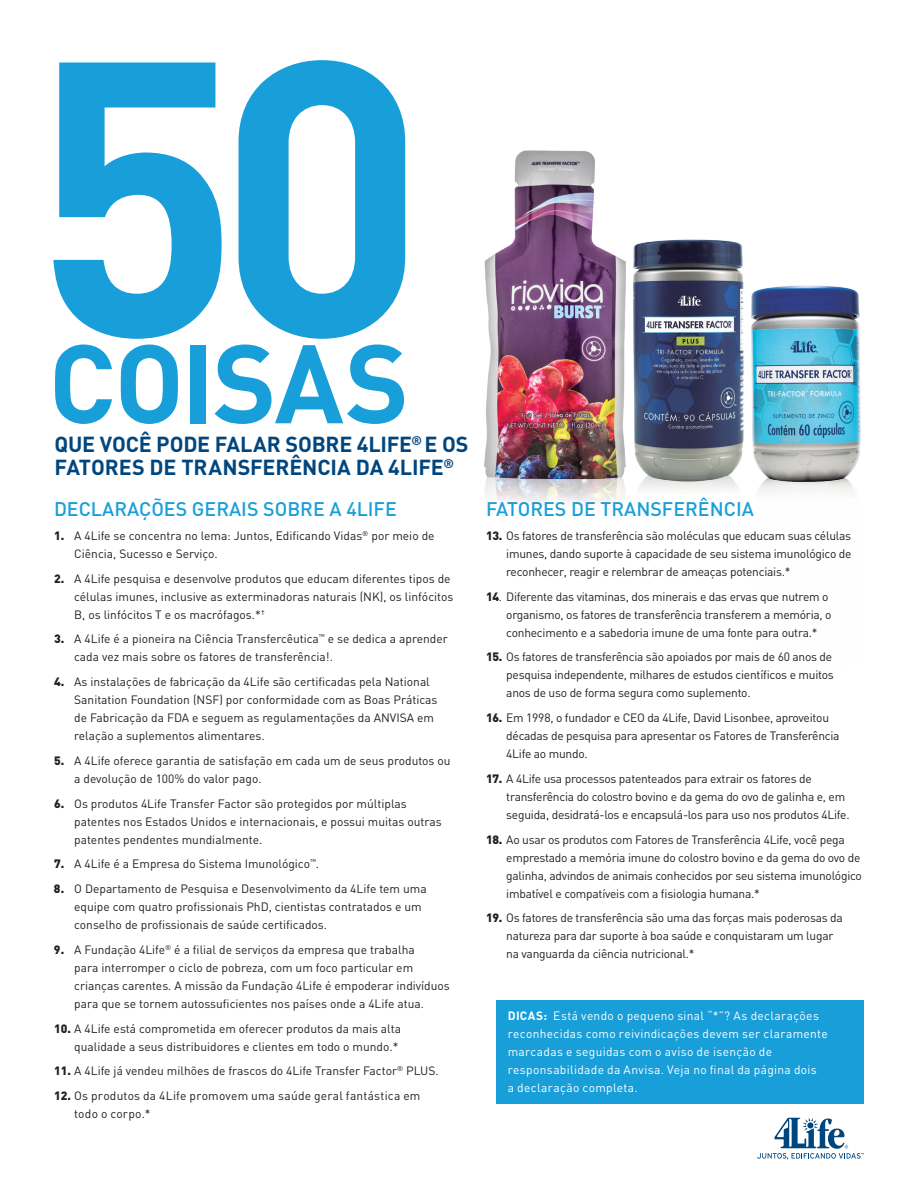
<style>
.page{position:relative;width:918px;height:1188px;background:#fff}
.page>*{position:absolute;margin:0;border:0;box-sizing:border-box;transform-origin:0 0}
.t1{font:700 384.9px "DIN";color:#189fda}
.t2{font:700 109.65px "DIN";letter-spacing:-.02em;color:#189fda}
.t3{font:700 21.45px/22.8px "DIN";letter-spacing:-.01em;color:#00467e}
.t4{font:500 19.5px "DIN";color:#189fda}
.t5{font:12px/18px "DIN";letter-spacing:-.01em;color:#231f20}
.t6{font:12px/18px "DIN";letter-spacing:.025em;color:#fff}
.t7{font:12px/18px "DIN";letter-spacing:.015em;color:#231f20}
.s1{font-weight:900}
.s2{font-weight:700}
</style>
<div class="page">
<div style="left:497px;top:1000px;width:367px;height:104px;background:#189fda"></div>
<svg style="left:757px;top:1117px;width:107px;height:43px"></svg>
<img style="left:484px;top:486px;width:138px;height:17px">
<img style="left:484px;top:150px;width:138px;height:336px">
<img style="left:622px;top:239px;width:122px;height:252px">
<img style="left:706px;top:483px;width:148px;height:11px">
<img style="left:706px;top:284px;width:155px;height:199px">
<h1 class="t1" style="left:32px;top:-54px;width:396px">50</h1>
<h2 class="t2" style="left:49px;top:312px;width:362px">COISAS</h2>
<h3 class="t3" style="left:55px;top:432px;width:415px">QUE VOCÊ PODE FALAR SOBRE 4LIFE<sup>®</sup> E OS<br>FATORES DE TRANSFERÊNCIA DA 4LIFE<sup>®</sup></h3>
<h3 class="t4" style="left:54px;top:496px;width:344px">DECLARAÇÕES GERAIS SOBRE A 4LIFE</h3>
<p class="t5" style="left:74px;top:526px;width:362px;text-indent:-20px"><span class="s1">1.</span> A 4Life se concentra no lema: Juntos, Edificando Vidas<sup>®</sup> por meio de<br>Ciência, Sucesso e Serviço.</p>
<p class="t5" style="left:74px;top:569px;width:381px;text-indent:-20px"><span class="s1">2.</span> A 4Life pesquisa e desenvolve produtos que educam diferentes tipos de células imunes, inclusive as exterminadoras naturais (NK), os linfócitos<br>B, os linfócitos T e os macrófagos.*<sup>†</sup></p>
<p class="t5" style="left:74px;top:630px;width:375px;text-indent:-20px"><span class="s1">3.</span> A 4Life é a pioneira na Ciência Transfercêutica<sup>™</sup> e se dedica a aprender cada vez mais sobre os fatores de transferência!.</p>
<p class="t5" style="left:74px;top:673px;width:365px;text-indent:-20px"><span class="s1">4.</span> As instalações de fabricação da 4Life são certificadas pela National Sanitation Foundation (NSF) por conformidade com as Boas Práticas de Fabricação da FDA e seguem as regulamentações da ANVISA em relação a suplementos alimentares.</p>
<p class="t5" style="left:74px;top:751px;width:378px;text-indent:-20px"><span class="s1">5.</span> A 4Life oferece garantia de satisfação em cada um de seus produtos ou a devolução de 100% do valor pago.</p>
<p class="t5" style="left:74px;top:794px;width:369px;text-indent:-20px"><span class="s1">6.</span> Os produtos 4Life Transfer Factor são protegidos por múltiplas patentes nos Estados Unidos e internacionais, e possui muitas outras patentes pendentes mundialmente.</p>
<p class="t5" style="left:54px;top:855px;width:267px"><span class="s1">7.</span> A 4Life é a Empresa do Sistema Imunológico<sup>™</sup>.</p>
<p class="t5" style="left:74px;top:880px;width:354px;text-indent:-20px"><span class="s1">8.</span> O Departamento de Pesquisa e Desenvolvimento da 4Life tem uma equipe com quatro profissionais PhD, cientistas contratados e um conselho de profissionais de saúde certificados.</p>
<p class="t5" style="left:74px;top:940px;width:377px;text-indent:-20px"><span class="s1">9.</span> A Fundação 4Life<sup>®</sup> é a filial de serviços da empresa que trabalha<br>para interromper o ciclo de pobreza, com um foco particular em crianças carentes. A missão da Fundação 4Life é empoderar indivíduos para que se tornem autossuficientes nos países onde a 4Life atua.</p>
<p class="t5" style="left:54px;top:1019px;width:349px;text-align:right"><span class="s1">10.</span> A 4Life está comprometida em oferecer produtos da mais alta qualidade a seus distribuidores e clientes em todo o mundo.*</p>
<p class="t5" style="left:54px;top:1062px;width:386px"><span class="s1">11.</span> A 4Life já vendeu milhões de frascos do 4Life Transfer Factor<sup>®</sup> PLUS.</p>
<p class="t7" style="left:74px;top:1087px;width:348px;text-indent:-20px"><span class="s1">12.</span> Os produtos da 4Life promovem uma saúde geral fantástica em todo o corpo.*</p>
<h3 class="t4" style="left:486px;top:496px;width:269px">FATORES DE TRANSFERÊNCIA</h3>
<p class="t5" style="left:506px;top:526px;width:347px;text-align:justify;text-indent:-20px"><span class="s1">13.</span> Os fatores de transferência são moléculas que educam suas células imunes, dando suporte à capacidade de seu sistema imunológico de reconhecer, reagir e relembrar de ameaças potenciais.*</p>
<p class="t5" style="left:506px;top:587px;width:327px;text-indent:-20px"><span class="s1">14</span>. Diferente das vitaminas, dos minerais e das ervas que nutrem o organismo, os fatores de transferência transferem a memória, o conhecimento e a sabedoria imune de uma fonte para outra.*</p>
<p class="t5" style="left:506px;top:648px;width:329px;text-indent:-20px"><span class="s1">15.</span> Os fatores de transferência são apoiados por mais de 60 anos de pesquisa independente, milhares de estudos científicos e muitos anos de uso de forma segura como suplemento.</p>
<p class="t5" style="left:506px;top:709px;width:335px;text-indent:-20px"><span class="s1">16.</span> Em 1998, o fundador e CEO da 4Life, David Lisonbee, aproveitou décadas de pesquisa para apresentar os Fatores de Transferência<br>4Life ao mundo.</p>
<p class="t5" style="left:506px;top:769px;width:345px;text-indent:-20px"><span class="s1">17.</span> A 4Life usa processos patenteados para extrair os fatores de transferência do colostro bovino e da gema do ovo de galinha e, em seguida, desidratá-los e encapsulá-los para uso nos produtos 4Life.</p>
<p class="t5" style="left:506px;top:830px;width:357px;text-indent:-20px"><span class="s1">18.</span> Ao usar os produtos com Fatores de Transferência 4Life, você pega emprestado a memória imune do colostro bovino e da gema do ovo de galinha, advindos de animais conhecidos por seu sistema imunológico imbatível e compatíveis com a fisiologia humana.*</p>
<p class="t5" style="left:506px;top:909px;width:338px;text-indent:-20px"><span class="s1">19.</span> Os fatores de transferência são uma das forças mais poderosas da natureza para dar suporte à boa saúde e conquistaram um lugar na vanguarda da ciência nutricional.*</p>
<p class="t6" style="left:508px;top:1006px;width:321px"><span class="s2">DICAS:</span> Está vendo o pequeno sinal “*”? As declarações reconhecidas como reivindicações devem ser claramente marcadas e seguidas com o aviso de isenção de responsabilidade da Anvisa. Veja no final da página dois<br>a declaração completa.</p>
</div>
